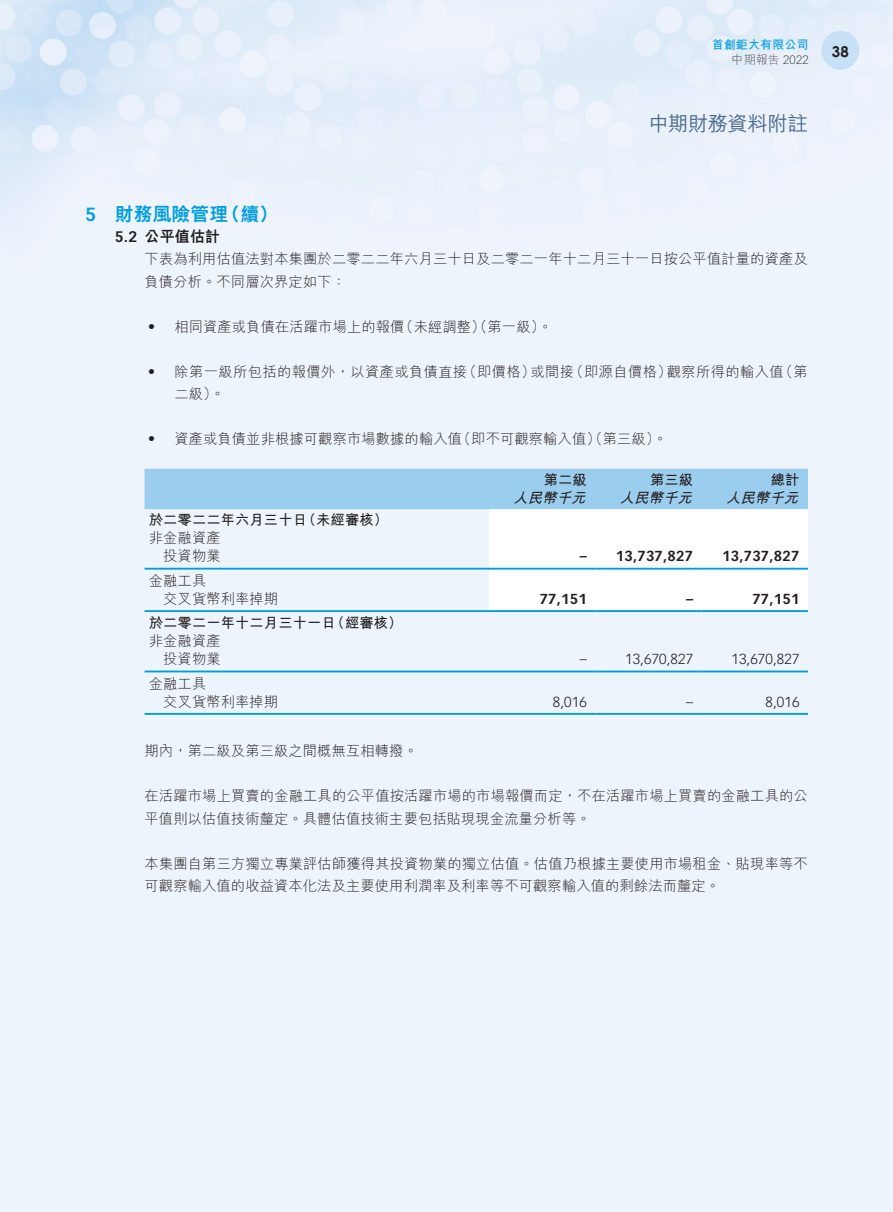
<style>
.page{position:relative;width:893px;height:1212px;background:#eef4fc}
.page>*{position:absolute;margin:0;border:0;box-sizing:border-box;transform-origin:0 0}
.t1{font:500 20.25px "M Hei HK";letter-spacing:-.02em;color:#4c6b8d}
.t2{font:800 18.75px "M Hei HK";letter-spacing:.01em;color:#009ddc}
.t3{font:700 18.75px "Vectora LT Std";color:#009ddc}
.t4{font:800 15px "M Hei HK";letter-spacing:.01em;color:#231f20}
.t5{font:700 15px "Vectora LT Std";color:#231f20}
.t6{font:700 15px "Century Gothic";color:#231f20}
.t7{font:300 14.25px/22.5px "M Hei HK";letter-spacing:.01em;color:#231f20}
.t8{font:700 14.25px "M Hei HK";letter-spacing:.01em;color:#231f20}
.t9{font:700 14.25px "Vectora LT Std";letter-spacing:.01em;color:#231f20}
.t10{font:300 14.25px "Vectora LT Std";letter-spacing:.01em;color:#231f20}
.t11{font:300 14.25px "M Hei HK";letter-spacing:.03em;color:#231f20}
.t12{font:italic 700 14.25px "M Hei HK";color:#231f20}
.t13{font:700 12px "M Hei HK";letter-spacing:.01em;color:#009ddc}
.t14{font:300 12px "M Hei HK";color:#57585a}
.s1{font-family:"Vectora LT Std"}
</style>
<div class="page">
<img style="left:0;top:0;width:893px;height:203px">
<div style="left:821px;top:31px;width:38px;height:39px;background:#c6e0f5;border-radius:50%"></div>
<svg style="left:145px;top:469px;width:663px;height:141px"></svg>
<hr style="left:145px;top:568px;width:344px;height:2px;background:#009ddc">
<hr style="left:489px;top:568px;width:106px;height:2px;background:#009ddc">
<hr style="left:595px;top:568px;width:107px;height:2px;background:#009ddc">
<hr style="left:702px;top:568px;width:106px;height:2px;background:#009ddc">
<hr style="left:145px;top:610px;width:344px;height:2px;background:#009ddc">
<hr style="left:489px;top:610px;width:106px;height:2px;background:#009ddc">
<hr style="left:595px;top:610px;width:107px;height:2px;background:#009ddc">
<hr style="left:702px;top:610px;width:106px;height:2px;background:#009ddc">
<hr style="left:145px;top:670px;width:344px;height:2px;background:#009ddc">
<hr style="left:489px;top:670px;width:106px;height:2px;background:#009ddc">
<hr style="left:595px;top:670px;width:107px;height:2px;background:#009ddc">
<hr style="left:702px;top:670px;width:106px;height:2px;background:#009ddc">
<hr style="left:145px;top:713px;width:344px;height:2px;background:#009ddc">
<hr style="left:489px;top:713px;width:106px;height:2px;background:#009ddc">
<hr style="left:595px;top:713px;width:107px;height:2px;background:#009ddc">
<hr style="left:702px;top:713px;width:106px;height:2px;background:#009ddc">
<p class="t13" style="left:712px;top:36px;width:98px">首創鉅大有限公司</p>
<p class="t14" style="left:731px;top:53px;width:79px">中期報告 <span class="s1">2022</span></p>
<h1 class="t1" style="left:649px;top:109px;width:161px">中期財務資料附註</h1>
<p class="t6" style="left:832px;top:40px;width:19px">38</p>
<h2 class="t3" style="left:85px;top:203px;width:13px">5</h2>
<h2 class="t2" style="left:115px;top:205px;width:115px">財務風險管理</h2>
<h2 class="t2" style="left:221px;top:205px;width:58px">（續(</h2>
<p class="t5" style="left:115px;top:227px;width:24px">5.2</p>
<p class="t4" style="left:145px;top:229px;width:77px">公平值估計</p>
<p class="t7" style="left:145px;top:248px;width:665px">下表為利用估值法對本集團於二零二二年六月三十日及二零二一年十二月三十一日按公平值計量的資產及負債分析。不同層次界定如下：</p>
<p class="t7" style="left:399px;top:315px;width:154px">（未經調整）（第一級。(</p>
<p class="t7" style="left:174px;top:315px;width:232px">相同資產或負債在活躍市場上的報價</p>
<p class="t7" style="left:145px;top:315px;width:16px">‧</p>
<p class="t7" style="left:145px;top:360px;width:16px">‧</p>
<p class="t7" style="left:463px;top:360px;width:74px">（即價格）</p>
<p class="t7" style="left:569px;top:360px;width:104px">（即源自價格）</p>
<p class="t7" style="left:779px;top:360px;width:30px">（第</p>
<p class="t11" style="left:174px;top:364px;width:295px">除第一級所包括的報價外，以資產或負債直接</p>
<p class="t11" style="left:667px;top:364px;width:118px">觀察所得的輸入值</p>
<p class="t7" style="left:531px;top:360px;width:45px">或間接</p>
<p class="t7" style="left:174px;top:383px;width:52px">二級。(</p>
<p class="t7" style="left:145px;top:428px;width:16px">‧</p>
<p class="t7" style="left:457px;top:428px;width:212px">（即不可觀察輸入值）（第三級。(</p>
<p class="t7" style="left:174px;top:428px;width:289px">資產或負債並非根據可觀察市場數據的輸入值</p>
<p class="t8" style="left:544px;top:469px;width:45px">第二級</p>
<p class="t12" style="left:513px;top:487px;width:78px">人民幣千元</p>
<p class="t8" style="left:650px;top:469px;width:45px">第三級</p>
<p class="t12" style="left:620px;top:487px;width:78px">人民幣千元</p>
<p class="t8" style="left:302px;top:510px;width:88px">（未經審核(</p>
<p class="t8" style="left:149px;top:510px;width:160px">於二零二二年六月三十日</p>
<p class="t7" style="left:149px;top:527px;width:73px">非金融資產</p>
<p class="t7" style="left:149px;top:544px;width:73px;line-height:24.5px;text-indent:14px">投資物業金融工具</p>
<p class="t7" style="left:163px;top:587px;width:116px">交叉貨幣利率掉期</p>
<p class="t8" style="left:331px;top:613px;width:73px">（經審核(</p>
<p class="t8" style="left:149px;top:613px;width:188px">於二零二一年十二月三十一日</p>
<p class="t7" style="left:149px;top:629px;width:73px">非金融資產</p>
<p class="t7" style="left:149px;top:646px;width:73px;line-height:24.5px;text-indent:14px">投資物業金融工具</p>
<p class="t9" style="left:580px;top:548px;width:9px">–</p>
<p class="t9" style="left:616px;top:548px;width:79px">13,737,827</p>
<p class="t9" style="left:540px;top:590px;width:49px">77,151</p>
<p class="t9" style="left:686px;top:590px;width:9px">–</p>
<p class="t10" style="left:580px;top:651px;width:9px">–</p>
<p class="t10" style="left:625px;top:651px;width:69px">13,670,827</p>
<p class="t8" style="left:771px;top:469px;width:30px">總計</p>
<p class="t12" style="left:726px;top:487px;width:78px">人民幣千元</p>
<p class="t9" style="left:722px;top:548px;width:79px">13,737,827</p>
<p class="t9" style="left:752px;top:590px;width:49px">77,151</p>
<p class="t10" style="left:731px;top:651px;width:69px">13,670,827</p>
<p class="t7" style="left:163px;top:690px;width:116px">交叉貨幣利率掉期</p>
<p class="t7" style="left:145px;top:739px;width:275px">期內，第二級及第三級之間概無互相轉撥。</p>
<p class="t7" style="left:145px;top:784px;width:665px">在活躍市場上買賣的金融工具的公平值按活躍市場的市場報價而定，不在活躍市場上買賣的金融工具的公平值則以估值技術釐定。具體估值技術主要包括貼現現金流量分析等。</p>
<p class="t7" style="left:145px;top:852px;width:665px">本集團自第三方獨立專業評估師獲得其投資物業的獨立估值。估值乃根據主要使用市場租金、貼現率等不可觀察輸入值的收益資本化法及主要使用利潤率及利率等不可觀察輸入值的剩餘法而釐定。</p>
<p class="t10" style="left:553px;top:693px;width:35px">8,016</p>
<p class="t10" style="left:765px;top:693px;width:35px">8,016</p>
<p class="t10" style="left:686px;top:693px;width:9px">–</p>
</div>
